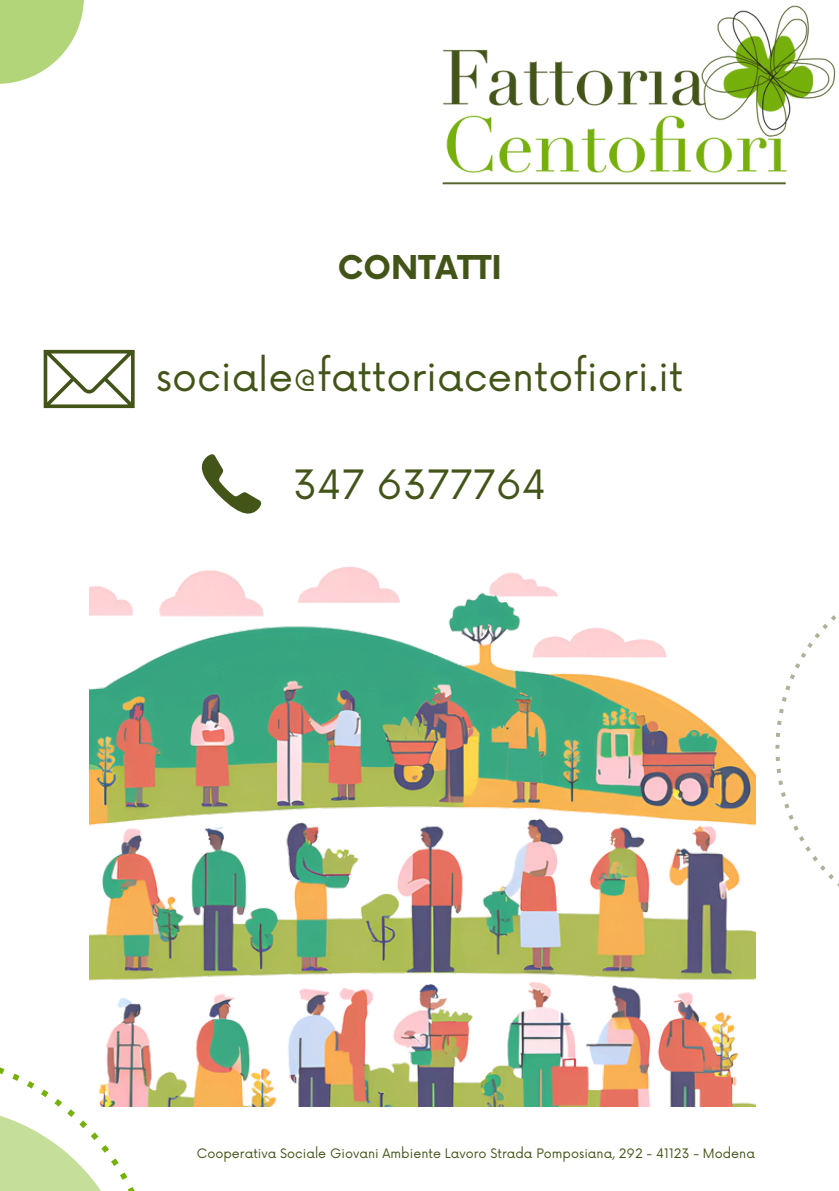
<style>
.page{position:relative;width:839px;height:1191px;background:#fff}
.page>*{position:absolute;margin:0;border:0;box-sizing:border-box;transform-origin:0 0}
.t1{font:39.4px "Now";color:#435419}
.t2{font:700 32px "Now";color:#435419}
.t3{font:12.8px "Now";color:#435419}
</style>
<div class="page">
<svg style="left:27px;top:1081px;width:7px;height:8px"></svg>
<svg style="left:0;top:1067px;width:4px;height:7px"></svg>
<svg style="left:12px;top:1074px;width:8px;height:7px"></svg>
<svg style="left:41px;top:1090px;width:78px;height:17px"></svg>
<svg style="left:0;top:1109px;width:135px;height:82px"></svg>
<svg style="left:0;top:0;width:84px;height:84px;fill:#b3d57a"></svg>
<svg style="left:775px;top:745px;width:4px;height:4px"></svg>
<svg style="left:784px;top:804px;width:5px;height:5px"></svg>
<svg style="left:788px;top:815px;width:5px;height:5px"></svg>
<svg style="left:775px;top:757px;width:4px;height:4px"></svg>
<svg style="left:776px;top:733px;width:4px;height:4px"></svg>
<svg style="left:785px;top:685px;width:5px;height:6px"></svg>
<svg style="left:777px;top:721px;width:4px;height:4px"></svg>
<svg style="left:782px;top:697px;width:4px;height:5px"></svg>
<svg style="left:793px;top:826px;width:45px;height:60px"></svg>
<svg style="left:781px;top:792px;width:4px;height:5px"></svg>
<svg style="left:790px;top:615px;width:46px;height:64px"></svg>
<svg style="left:778px;top:780px;width:5px;height:5px"></svg>
<svg style="left:779px;top:709px;width:4px;height:4px"></svg>
<svg style="left:776px;top:769px;width:5px;height:4px"></svg>
<img style="left:442px;top:5px;width:394px;height:180px">
<img style="left:89px;top:567px;width:666px;height:539px">
<svg style="left:201px;top:454px;width:60px;height:60px"></svg>
<svg style="left:44px;top:350px;width:91px;height:58px"></svg>
<h2 class="t2" style="left:337px;top:250px;width:165px">CONTATTI</h2>
<h1 class="t1" style="left:156px;top:354px;width:529px">sociale@fattoriacentofiori.it</h1>
<h1 class="t1" style="left:293px;top:462px;width:255px">347 6377764</h1>
<p class="t3" style="left:197px;top:1146px;width:559px">Cooperativa Sociale Giovani Ambiente Lavoro Strada Pomposiana, 292 - 41123 - Modena</p>
</div>
